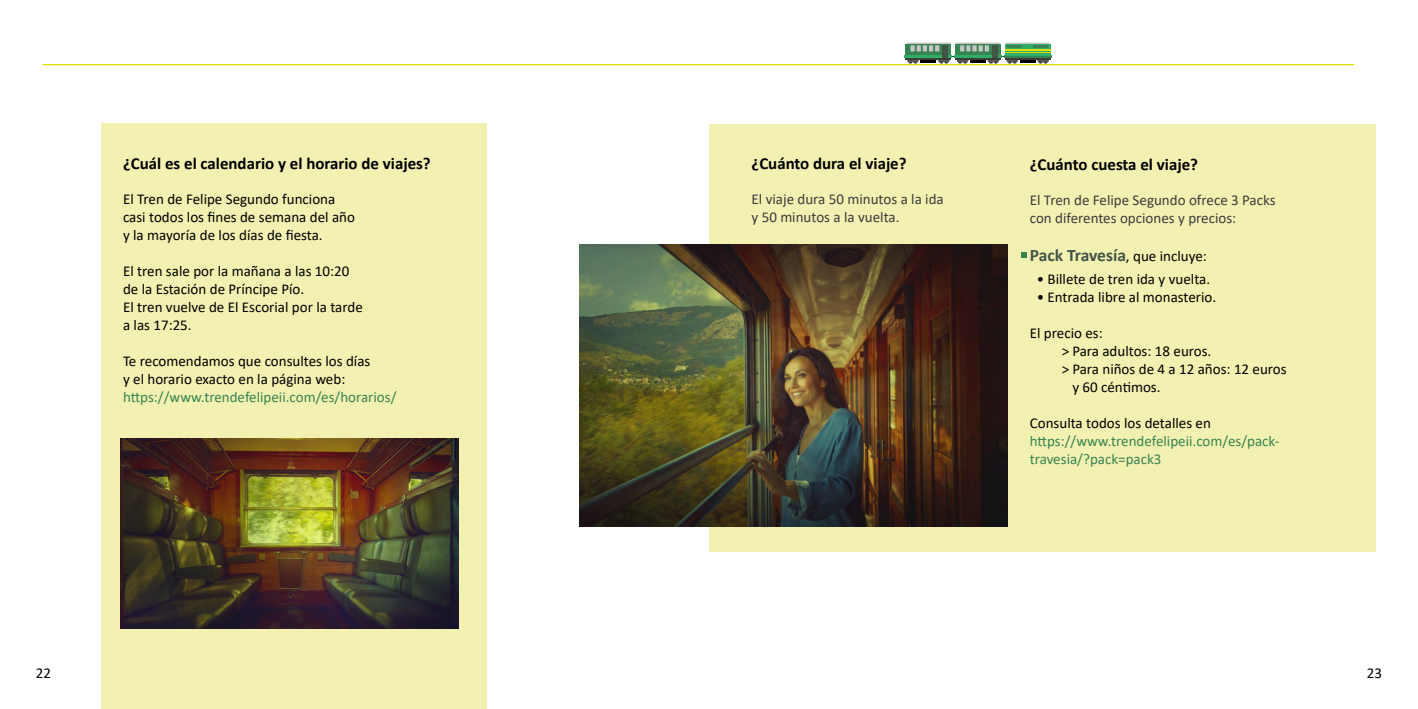
<style>
.page{position:relative;width:1418px;height:709px;background:#fff}
.page>*{position:absolute;margin:0;border:0;box-sizing:border-box;transform-origin:0 0}
.t1{font:700 17.5px "Calibri";letter-spacing:-.005em;color:#415445}
.t2{font:700 16.88px "Calibri";color:#000}
.t3{font:15px/18px "Calibri";color:#000}
.t4{font:15px "Calibri";color:#3c3c3b}
.t5{font:15px/18px "Calibri";color:#388452}
.s1{font-weight:400;font-size:15px;color:#000}
</style>
<div class="page">
<div style="left:101px;top:124px;width:386px;height:585px;background:#f3f1b2"></div>
<div style="left:709px;top:124px;width:666px;height:427px;background:#f3f1b2"></div>
<div style="left:905px;top:44px;width:46px;height:14px;background:#388452"></div>
<hr style="left:905px;top:58px;width:46px;height:2px;background:#3c3c3b">
<hr style="left:904px;top:55px;width:47px;height:3px;background:#2fac66">
<hr style="left:1004px;top:58px;width:46px;height:2px;background:#3c3c3b">
<hr style="left:1003px;top:55px;width:48px;height:3px;background:#388452">
<div style="left:1004px;top:44px;width:46px;height:11px;background:#2fac66"></div>
<hr style="left:1004px;top:52px;width:46px;height:1px;background:#dedc00">
<hr style="left:1004px;top:49px;width:46px;height:2px;background:#dedc00">
<svg style="left:906px;top:43px;width:143px;height:21px"></svg>
<hr style="left:42px;top:64px;width:656px;height:1px;background:#dedc00">
<hr style="left:698px;top:64px;width:655px;height:1px;background:#dedc00">
<img style="left:121px;top:439px;width:338px;height:189px">
<img style="left:579px;top:245px;width:428px;height:281px">
<svg style="left:1021px;top:252px;width:5px;height:6px"></svg>
<p class="t2" style="left:123px;top:151px;width:309px">¿Cuál es el calendario y el horario de viajes?</p>
<p class="t3" style="left:123px;top:190px;width:214px">El Tren de Felipe Segundo funciona</p>
<p class="t3" style="left:123px;top:208px;width:233px">casi todos los fines de semana del año</p>
<p class="t3" style="left:123px;top:226px;width:201px">y la mayoría de los días de fiesta.</p>
<p class="t3" style="left:123px;top:262px;width:228px">El tren sale por la mañana a las 10:20</p>
<p class="t3" style="left:123px;top:280px;width:183px">de la Estación de Príncipe Pío.</p>
<p class="t3" style="left:123px;top:298px;width:241px">El tren vuelve de El Escorial por la tarde</p>
<p class="t3" style="left:123px;top:316px;width:70px">a las 17:25.</p>
<p class="t3" style="left:123px;top:352px;width:249px">Te recomendamos que consultes los días</p>
<p class="t3" style="left:123px;top:370px;width:224px">y el horario exacto en la página web:</p>
<p class="t5" style="left:123px;top:388px;width:275px">https://www.trendefelipeii.com/es/horarios/</p>
<p class="t2" style="left:751px;top:151px;width:157px">¿Cuánto dura el viaje?</p>
<p class="t4" style="left:751px;top:189px;width:194px">El viaje dura 50 minutos a la ida</p>
<p class="t4" style="left:751px;top:207px;width:149px">y 50 minutos a la vuelta.</p>
<p class="t2" style="left:1029px;top:152px;width:170px">¿Cuánto cuesta el viaje?</p>
<p class="t4" style="left:1029px;top:189px;width:247px">El Tren de Felipe Segundo ofrece 3 Packs</p>
<p class="t4" style="left:1029px;top:207px;width:208px">con diferentes opciones y precios:</p>
<p class="t1" style="left:1029px;top:243px;width:178px">Pack Travesía<span class="s1">, que incluye:</span></p>
<p class="t3" style="left:1036px;top:269px;width:175px">• Billete de tren ida y vuelta.</p>
<p class="t3" style="left:1036px;top:287px;width:181px">• Entrada libre al monasterio.</p>
<p class="t3" style="left:1029px;top:323px;width:74px">El precio es:</p>
<p class="t3" style="left:1061px;top:341px;width:151px">&gt; Para adultos: 18 euros.</p>
<p class="t3" style="left:1072px;top:359px;width:216px;text-indent:-11px">&gt; Para niños de 4 a 12 años: 12 euros y 60 céntimos.</p>
<p class="t3" style="left:1029px;top:413px;width:183px">Consulta todos los detalles en</p>
<p class="t5" style="left:1029px;top:431px;width:251px">https://www.trendefelipeii.com/es/pack&shy;travesia/?pack=pack3</p>
<p class="t3" style="left:36px;top:663px;width:17px">22</p>
<p class="t3" style="left:1366px;top:663px;width:17px">23</p>
</div>
